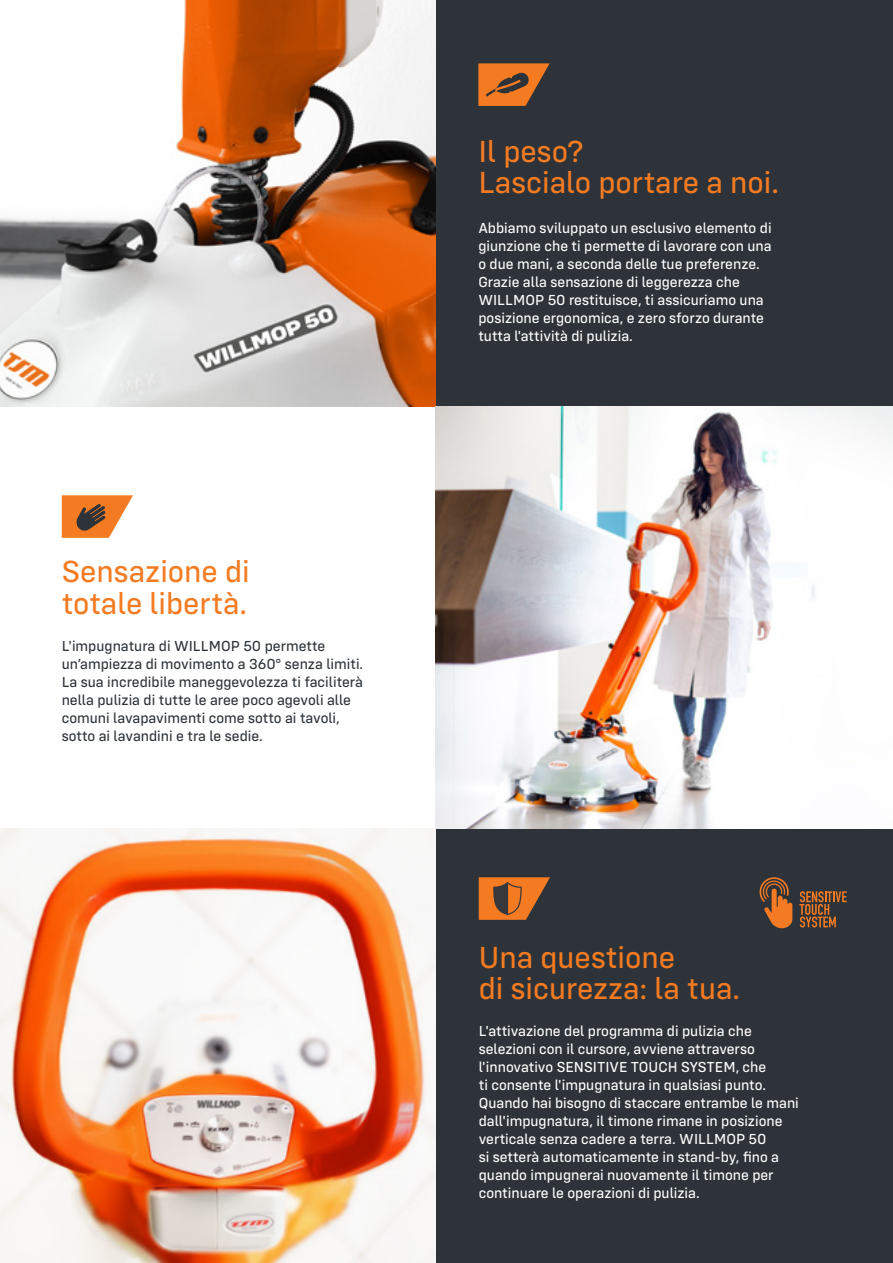
<style>
.page{position:relative;width:893px;height:1263px;background:#fff}
.page>*{position:absolute;margin:0;border:0;box-sizing:border-box;transform-origin:0 0}
.t1{font:31.5px "Config Text";color:#f47b21}
.t2{font:15px/18px "Config Text";color:#fff}
.t3{font:15px/18px "Config Text";color:#2e3339}
</style>
<div class="page">
<div style="left:0;top:828px;width:893px;height:435px;background:#2e3339"></div>
<div style="left:0;top:0;width:893px;height:406px;background:#2e3339"></div>
<svg style="left:478px;top:63px;width:72px;height:43px"></svg>
<svg style="left:62px;top:495px;width:71px;height:43px"></svg>
<svg style="left:479px;top:877px;width:71px;height:43px"></svg>
<img style="left:0;top:0;width:436px;height:406px">
<img style="left:436px;top:406px;width:457px;height:422px">
<img style="left:0;top:828px;width:436px;height:435px">
<svg style="left:759px;top:877px;width:33px;height:51px"></svg>
<svg style="left:799px;top:891px;width:48px;height:36px"></svg>
<p class="t1" style="left:62px;top:553px;width:190px">Sensazione di</p>
<p class="t1" style="left:62px;top:585px;width:187px">totale libertà.</p>
<p class="t3" style="left:62px;top:637px;width:303px">L'impugnatura di WILLMOP 50 permette un’ampiezza di movimento a 360° senza limiti.</p>
<p class="t3" style="left:62px;top:673px;width:303px">La sua incredibile maneggevolezza ti faciliterà nella pulizia di tutte le aree poco agevoli alle comuni lavapavimenti come sotto ai tavoli, sotto ai lavandini e tra le sedie.</p>
<p class="t1" style="left:478px;top:133px;width:107px">Il peso?</p>
<p class="t1" style="left:478px;top:165px;width:302px">Lascialo portare a noi.</p>
<p class="t2" style="left:478px;top:219px;width:295px;text-align:justify">Abbiamo sviluppato un esclusivo elemento di giunzione che ti permette di lavorare con una o due mani, a seconda delle tue preferenze.</p>
<p class="t2" style="left:478px;top:273px;width:287px">Grazie alla sensazione di leggerezza che WILLMOP 50 restituisce, ti assicuriamo una posizione ergonomica, e zero sforzo durante tutta l'attività di pulizia.</p>
<p class="t1" style="left:479px;top:939px;width:198px">Una questione</p>
<p class="t1" style="left:479px;top:970px;width:263px">di sicurezza: la tua.</p>
<p class="t2" style="left:479px;top:1021px;width:322px">L'attivazione del programma di pulizia che selezioni con il cursore, avviene attraverso l'innovativo SENSITIVE TOUCH SYSTEM, che<br>ti consente l'impugnatura in qualsiasi punto.<br>Quando hai bisogno di staccare entrambe le mani dall'impugnatura, il timone rimane in posizione verticale senza cadere a terra. WILLMOP 50<br>si setterà automaticamente in stand-by, fino a quando impugnerai nuovamente il timone per continuare le operazioni di pulizia.</p>
</div>
